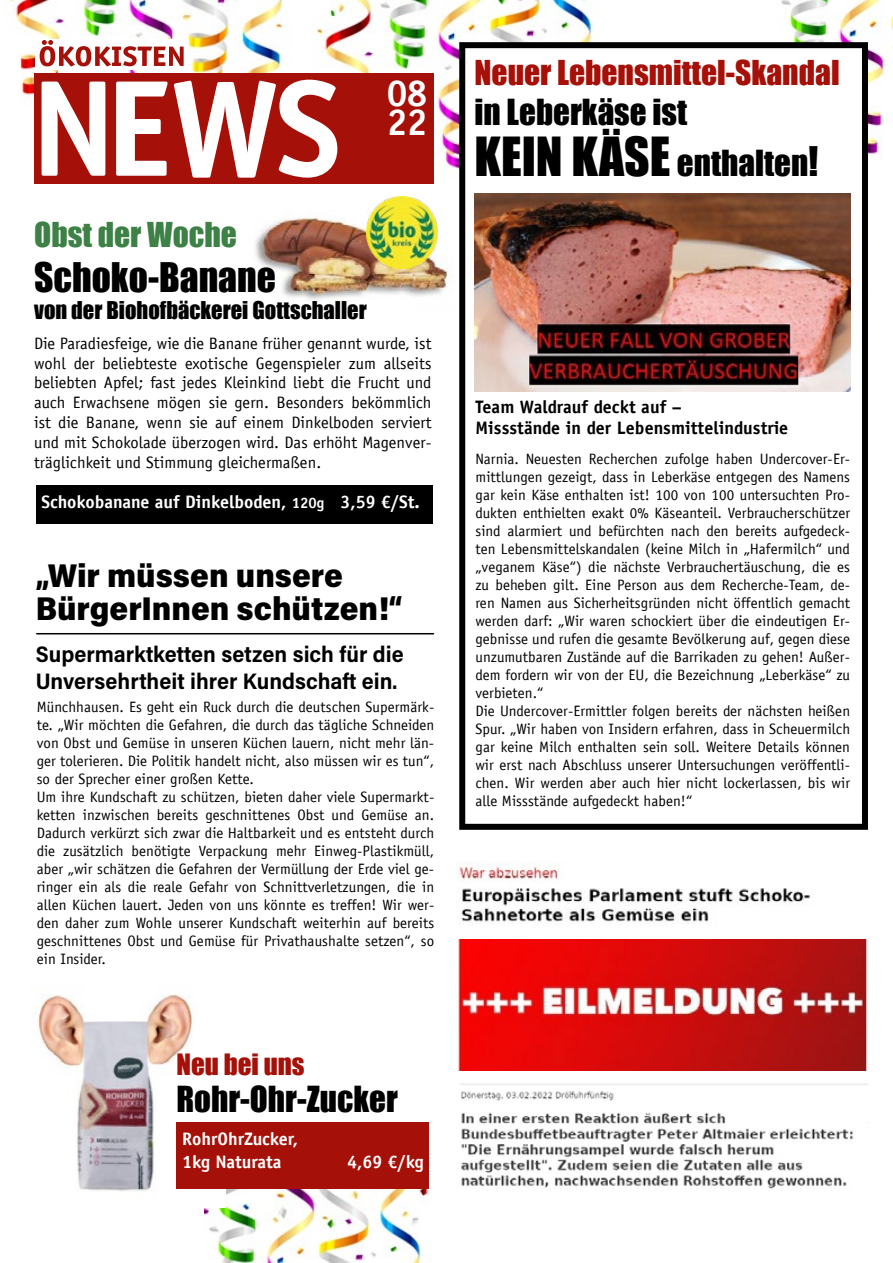
<style>
.page{position:relative;width:893px;height:1263px;background:#fff}
.page>*{position:absolute;margin:0;border:0;box-sizing:border-box;transform-origin:0 0}
.t1{font:37.5px "Impact";color:#000}
.t2{font:700 37.2px/29px "Officina Sans LT";color:#fff}
.t3{font:33px/51.6px "Impact";color:#000}
.t4{font:900 33px/32.7px "Acumin Pro Semi Cond";color:#000}
.t5{font:31.5px "Impact";color:#a51008}
.t6{font:31.5px "Impact";color:#3d8146}
.t7{font:27px "Impact";color:#a51008}
.t8{font:700 22.5px/26.7px "Acumin Pro Semi Cond";color:#000}
.t9{font:22.5px "Impact";color:#000}
.t10{font:700 18px/22.5px "Officina Sans LT";color:#fff}
.t11{font:700 18px/21.6px "Officina Sans LT";letter-spacing:.005em;color:#000}
.t12{font:16.5px/19.8px "Officina Sans LT";letter-spacing:.005em;color:#000;text-align:justify}
.t13{font:15px/18px "Officina Sans LT";letter-spacing:.005em;color:#000}
.s1{font-size:15px}
.s2{font-size:49.5px}
.s3{font-size:37.5px}
</style>
<div class="page">
<img style="left:316px;top:0;width:277px;height:197px">
<img style="left:781px;top:0;width:112px;height:155px">
<img style="left:204px;top:1189px;width:225px;height:74px">
<img style="left:8px;top:0;width:276px;height:95px">
<svg style="left:456px;top:39px;width:415px;height:791px"></svg>
<img style="left:37px;top:994px;width:188px;height:213px">
<div style="left:36px;top:39px;width:153px;height:30px;background:#fff"></div>
<div style="left:176px;top:1122px;width:253px;height:67px;background:#a51008"></div>
<div style="left:34px;top:73px;width:400px;height:111px;background:#a51008"></div>
<svg style="left:40px;top:40px;width:144px;height:27px"></svg>
<svg style="left:42px;top:80px;width:295px;height:98px"></svg>
<img style="left:255px;top:218px;width:196px;height:82px">
<div style="left:36px;top:485px;width:396px;height:39px;background:#000"></div>
<hr style="left:37px;top:633px;width:396px;height:1px;background:#000">
<img style="left:475px;top:193px;width:376px;height:198px">
<img style="left:367px;top:197px;width:71px;height:71px">
<img style="left:456px;top:862px;width:412px;height:209px">
<img style="left:460px;top:1083px;width:408px;height:106px">
<h2 class="t2" style="left:387px;top:79px;width:42px">08<br>22</h2>
<h3 class="t6" style="left:34px;top:210px;width:204px">Obst der Woche</h3>
<h1 class="t1" style="left:34px;top:248px;width:243px">Schoko-Banane</h1>
<h3 class="t9" style="left:34px;top:293px;width:334px">von der Biohofbäckerei Gottschaller</h3>
<p class="t12" style="left:34px;top:333px;width:399px">Die Paradiesfeige, wie die Banane früher genannt wurde, ist wohl der beliebteste exotische Gegenspieler zum allseits beliebten Apfel; fast jedes Kleinkind liebt die Frucht und auch Erwachsene mögen sie gern. Besonders bekömmlich ist die Banane, wenn sie auf einem Dinkelboden serviert und mit Schokolade überzogen wird. Das erhöht Magenver&shy;träglichkeit und Stimmung gleichermaßen.</p>
<p class="t10" style="left:42px;top:490px;width:380px">Schokobanane auf Dinkelboden, <span class="s1">120g</span> 3,59 €/St.</p>
<h3 class="t4" style="left:36px;top:558px;width:368px">„Wir müssen unsere<br>BürgerInnen schützen!“</h3>
<h3 class="t8" style="left:36px;top:640px;width:369px">Supermarktketten setzen sich für die<br>Unversehrtheit ihrer Kundschaft ein.</h3>
<p class="t13" style="left:37px;top:698px;width:399px">Münchhausen. Es geht ein Ruck durch die deutschen Supermärk&shy;te. „Wir möchten die Gefahren, die durch das tägliche Schneiden von Obst und Gemüse in unseren Küchen lauern, nicht mehr län&shy;ger tolerieren. Die Politik handelt nicht, also müssen wir es tun“, so der Sprecher einer großen Kette.<br>Um ihre Kundschaft zu schützen, bieten daher viele Supermarkt&shy;ketten inzwischen bereits geschnittenes Obst und Gemüse an.<br>Dadurch verkürzt sich zwar die Haltbarkeit und es entsteht durch die zusätzlich benötigte Verpackung mehr Einweg-Plastikmüll, aber „wir schätzen die Gefahren der Vermüllung der Erde viel ge&shy;ringer ein als die reale Gefahr von Schnittverletzungen, die in allen Küchen lauert. Jeden von uns könnte es treffen! Wir wer&shy;den daher zum Wohle unserer Kundschaft weiterhin auf bereits geschnittenes Obst und Gemüse für Privathaushalte setzen“, so ein Insider.</p>
<h3 class="t7" style="left:176px;top:1043px;width:130px">Neu bei uns</h3>
<h3 class="t3" style="left:176px;top:1072px;width:223px">Rohr-Ohr-Zucker</h3>
<p class="t10" style="left:182px;top:1127px;width:118px">RohrOhrZucker,<br>1kg Naturata</p>
<p class="t10" style="left:347px;top:1150px;width:78px">4,69 €/kg</p>
<h3 class="t5" style="left:475px;top:48px;width:367px">Neuer Lebensmittel-Skandal</h3>
<h3 class="t3" style="left:475px;top:85px;width:345px">in Leberkäse ist<br><span class="s2">KEIN KÄSE</span> enthalten<span class="s3">!</span></h3>
<p class="t11" style="left:475px;top:396px;width:314px">Team Waldrauf deckt auf –<br>Missstände in der Lebensmittelindustrie</p>
<p class="t13" style="left:475px;top:450px;width:376px">Narnia. Neuesten Recherchen zufolge haben Undercover-Er&shy;mittlungen gezeigt, dass in Leberkäse entgegen des Namens gar kein Käse enthalten ist! 100 von 100 untersuchten Pro&shy;dukten enthielten exakt 0% Käseanteil. Verbraucherschützer sind alarmiert und befürchten nach den bereits aufgedeck&shy;ten Lebensmittelskandalen (keine Milch in „Hafermilch“ und „veganem Käse“) die nächste Verbrauchertäuschung, die es zu beheben gilt. Eine Person aus dem Recherche-Team, de&shy;ren Namen aus Sicherheitsgründen nicht öffentlich gemacht werden darf: „Wir waren schockiert über die eindeutigen Er&shy;gebnisse und rufen die gesamte Bevölkerung auf, gegen diese unzumutbaren Zustände auf die Barrikaden zu gehen! Außer&shy;dem fordern wir von der EU, die Bezeichnung „Leberkäse“ zu verbieten.“<br>Die Undercover-Ermittler folgen bereits der nächsten heißen Spur. „Wir haben von Insidern erfahren, dass in Scheuermilch gar keine Milch enthalten sein soll. Weitere Details können wir erst nach Abschluss unserer Untersuchungen veröffentli&shy;chen. Wir werden aber auch hier nicht lockerlassen, bis wir alle Missstände aufgedeckt haben!“</p>
</div>
